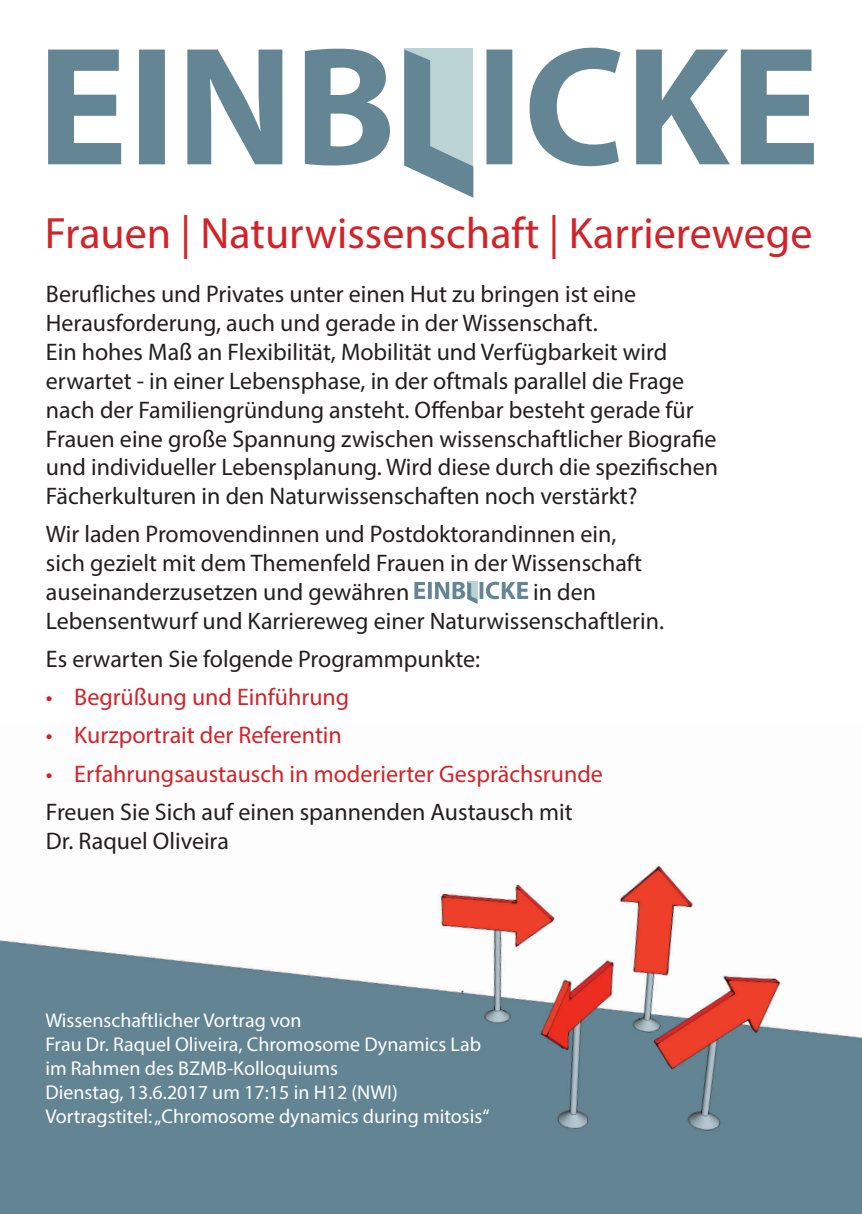
<style>
.page{position:relative;width:862px;height:1214px;background:#fff}
.page>*{position:absolute;margin:0;border:0;box-sizing:border-box;transform-origin:0 0}
.t1{font:44px "Myriad Pro";color:#d1232a}
.t2{font:24px/28.8px "Myriad Pro";color:#231f20}
.t3{font:24px "Myriad Pro";color:#d1232a}
.t4{font:20px/24px "Myriad Pro";color:#fff}
</style>
<div class="page">
<img style="left:0;top:865px;width:862px;height:348px">
<svg style="left:48px;top:48px;width:766px;height:150px"></svg>
<svg style="left:414px;top:581px;width:114px;height:23px"></svg>
<h1 class="t1" style="left:45px;top:206px;width:769px">Frauen | Naturwissenschaft | Karrierewege</h1>
<p class="t2" style="left:46px;top:279px;width:673px">Berufliches und Privates unter einen Hut zu bringen ist eine Herausforderung, auch und gerade in der Wissenschaft.<br>Ein hohes Maß an Flexibilität, Mobilität und Verfügbarkeit wird erwartet - in einer Lebensphase, in der oftmals parallel die Frage nach der Familiengründung ansteht. Offenbar besteht gerade für Frauen eine große Spannung zwischen wissenschaftlicher Biografie und individueller Lebensplanung. Wird diese durch die spezifischen Fächerkulturen in den Naturwissenschaften noch verstärkt?</p>
<p class="t2" style="left:46px;top:519px;width:598px">Wir laden Promovendinnen und Postdoktorandinnen ein, sich gezielt mit dem Themenfeld Frauen in der Wissenschaft auseinanderzusetzen und gewähren</p>
<p class="t2" style="left:46px;top:577px;width:620px;text-indent:487px">in den<br>Lebensentwurf und Karriereweg einer Naturwissenschaftlerin.</p>
<p class="t2" style="left:46px;top:644px;width:436px">Es erwarten Sie folgende Programmpunkte:</p>
<p class="t3" style="left:46px;top:682px;width:305px">• Begrüßung und Einführung</p>
<p class="t3" style="left:46px;top:720px;width:297px">• Kurzportrait der Referentin</p>
<p class="t3" style="left:46px;top:758px;width:558px">• Erfahrungsaustausch in moderierter Gesprächsrunde</p>
<p class="t2" style="left:46px;top:796px;width:528px">Freuen Sie Sich auf einen spannenden Austausch mit<br>Dr. Raquel Oliveira</p>
<p class="t4" style="left:45px;top:1007px;width:446px">Wissenschaftlicher Vortrag von<br>Frau Dr. Raquel Oliveira, Chromosome Dynamics Lab im Rahmen des BZMB-Kolloquiums<br>Dienstag, 13.6.2017 um 17:15 in H12 (NWI)<br>Vortragstitel: „Chromosome dynamics during mitosis“</p>
</div>
